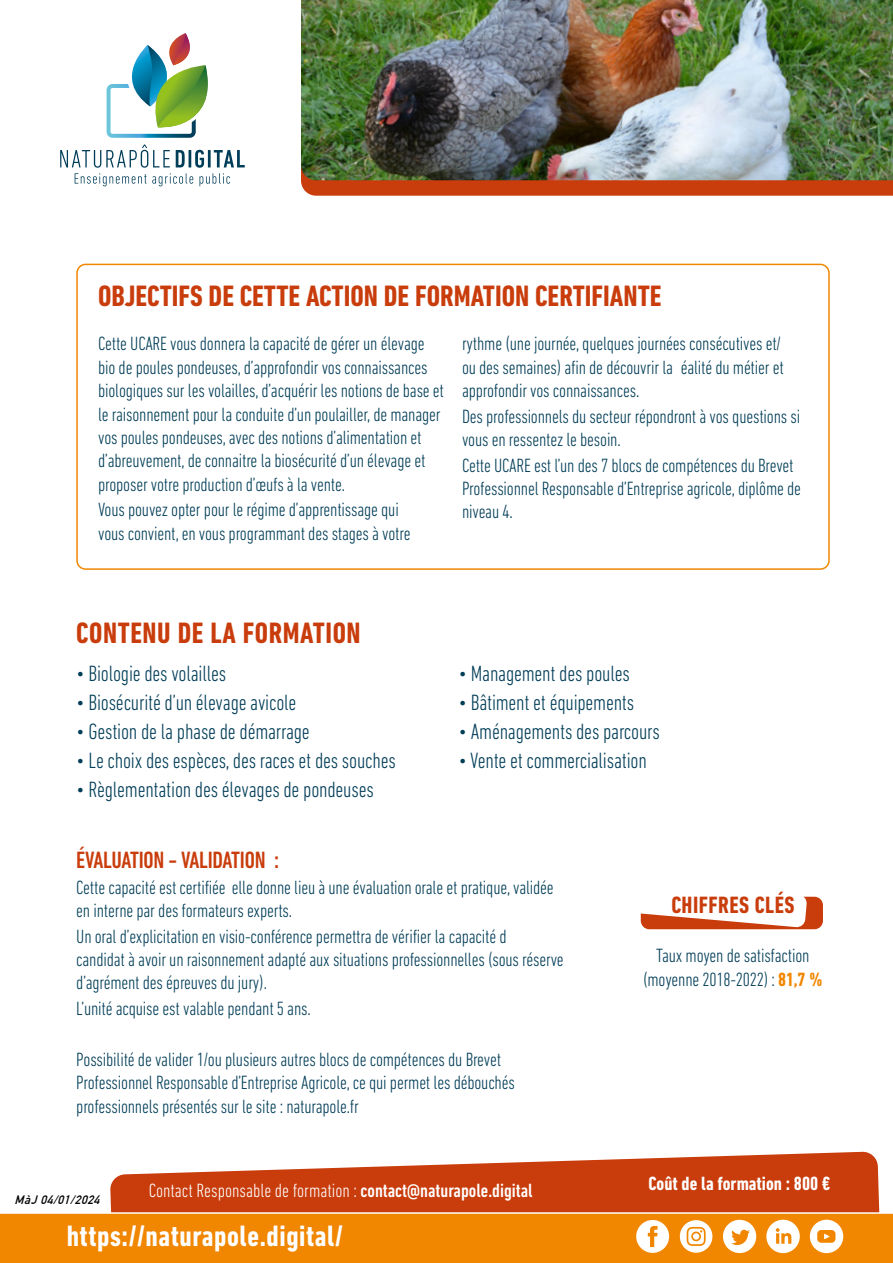
<style>
.page{position:relative;width:893px;height:1263px;background:#fff}
.page>*{position:absolute;margin:0;border:0;box-sizing:border-box;transform-origin:0 0}
.t1{font:700 condensed 30px "DIN Next LT Pro";color:#c93c0b}
.t2{font:700 condensed 30px "DIN Next LT Pro";letter-spacing:.02em;color:#fff}
.t3{font:700 condensed 30px "DIN Next LT Pro";letter-spacing:.02em;color:#c93c0b}
.t4{font:500 condensed 24px "DIN Next LT Pro";letter-spacing:-.01em;color:#c93c0b}
.t5{font:700 condensed 24px "DIN Next LT Pro";letter-spacing:.02em;color:#c93c0b}
.t6{font:300 condensed 22.5px "DIN Next LT Pro";letter-spacing:-.01em;color:#003d57}
.t7{font:300 condensed 19.5px/23.4px "DIN Next LT Pro";letter-spacing:-.01em;color:#003d57}
.t8{font:300 condensed 19.5px "DIN Next LT Pro";color:#fff}
.t9{font:700 condensed 19.5px "DIN Next LT Pro";color:#fff}
.t10{font:italic 700 12px "DIN Alternate";color:#000}
.s1{font-weight:500}
.s2{font-weight:700;color:#f18700}
</style>
<div class="page">
<svg style="left:110px;top:1151px;width:770px;height:61px;fill:#c93c0b"></svg>
<div style="left:0;top:1212px;width:893px;height:51px;background:#f18700"></div>
<svg style="left:301px;top:180px;width:592px;height:16px;background:#c84112"></svg>
<div style="left:641px;top:897px;width:182px;height:32px;background:#c93c0b;border-radius:9px"></div>
<svg style="left:640px;top:896px;width:167px;height:31px"></svg>
<svg style="left:60px;top:144px;width:185px;height:42px"></svg>
<svg style="left:107px;top:33px;width:101px;height:105px"></svg>
<img style="left:301px;top:0;width:592px;height:180px">
<svg style="left:636px;top:1220px;width:33px;height:33px"></svg>
<svg style="left:680px;top:1220px;width:32px;height:33px"></svg>
<svg style="left:723px;top:1220px;width:33px;height:33px"></svg>
<svg style="left:810px;top:1220px;width:33px;height:33px"></svg>
<svg style="left:766px;top:1220px;width:34px;height:33px"></svg>
<div style="left:76px;top:264px;width:754px;height:306px;border:2px solid #f18700;border-radius:9px"></div>
<h1 class="t1" style="left:98px;top:278px;width:565px">OBJECTIFS DE CETTE ACTION DE FORMATION CERTIFIANTE</h1>
<p class="t7" style="left:98px;top:332px;width:347px">Cette UCARE vous donnera la capacité de gérer un élevage bio de poules pondeuses, d’approfondir vos connaissances biologiques sur les volailles, d’acquérir les notions de base et le raisonnement pour la conduite d’un poulailler, de manager vos poules pondeuses, avec des notions d’alimentation et d’abreuvement, de connaitre la biosécurité d’un élevage et proposer votre production d’œufs à la vente.</p>
<p class="t7" style="left:98px;top:498px;width:314px">Vous pouvez opter pour le régime d’apprentissage qui vous convient, en vous programmant des stages à votre</p>
<p class="t7" style="left:462px;top:332px;width:323px">rythme (une journée, quelques journées consécutives et/ ou des semaines) afin de découvrir la éalité du métier et approfondir vos connaissances.</p>
<p class="t7" style="left:462px;top:404px;width:340px">Des professionnels du secteur répondront à vos questions si vous en ressentez le besoin.</p>
<p class="t7" style="left:462px;top:453px;width:341px">Cette UCARE est l’un des 7 blocs de compétences du Brevet<br>Professionnel Responsable d’Entreprise agricole, diplôme de niveau 4.</p>
<h1 class="t3" style="left:76px;top:616px;width:286px">CONTENU DE LA FORMATION</h1>
<p class="t6" style="left:76px;top:661px;width:151px">• Biologie des volailles</p>
<p class="t6" style="left:76px;top:690px;width:222px">• Biosécurité d’un élevage avicole</p>
<p class="t6" style="left:76px;top:719px;width:235px">• Gestion de la phase de démarrage</p>
<p class="t6" style="left:76px;top:748px;width:321px">• Le choix des espèces, des races et des souches</p>
<p class="t6" style="left:76px;top:777px;width:299px">• Règlementation des élevages de pondeuses</p>
<p class="t6" style="left:459px;top:660px;width:173px">• Management des poules</p>
<p class="t6" style="left:459px;top:690px;width:177px">• Bâtiment et équipements</p>
<p class="t6" style="left:459px;top:719px;width:203px">• Aménagements des parcours</p>
<p class="t6" style="left:459px;top:748px;width:190px">• Vente et commercialisation</p>
<p class="t4" style="left:76px;top:846px;width:204px">ÉVALUATION - VALIDATION :</p>
<p class="t7" style="left:76px;top:875px;width:479px">Cette capacité est certifiée elle donne lieu à une évaluation orale et pratique, validée en interne par des formateurs experts.</p>
<p class="t7" style="left:76px;top:924px;width:489px">Un oral d’explicitation en visio-conférence permettra de vérifier la capacité d<br>candidat à avoir un raisonnement adapté aux situations professionnelles (sous réserve d’agrément des épreuves du jury).</p>
<p class="t7" style="left:76px;top:996px;width:236px">L’unité acquise est valable pendant 5 ans.</p>
<p class="t7" style="left:76px;top:1047px;width:440px">Possibilité de valider 1/ou plusieurs autres blocs de compétences du Brevet<br>Professionnel Responsable d’Entreprise Agricole, ce qui permet les débouchés professionnels présentés sur le site : naturapole.fr</p>
<p class="t8" style="left:149px;top:1179px;width:386px">Contact Responsable de formation : <span class="s1">contact@naturapole.digital</span></p>
<h1 class="t2" style="left:67px;top:1219px;width:278px">https://naturapole.digital/</h1>
<p class="t10" style="left:15px;top:1191px;width:91px">MàJ04/01/2024</p>
<p class="t5" style="left:671px;top:892px;width:125px">CHIFFRES CLÉS</p>
<p class="t7" style="left:643px;top:944px;width:181px;text-align:center">Taux moyen de satisfaction (moyenne 2018-2022) : <span class="s2">81,7 %</span></p>
<p class="t9" style="left:648px;top:1172px;width:183px">Coût de la formation : 800 €</p>
</div>
